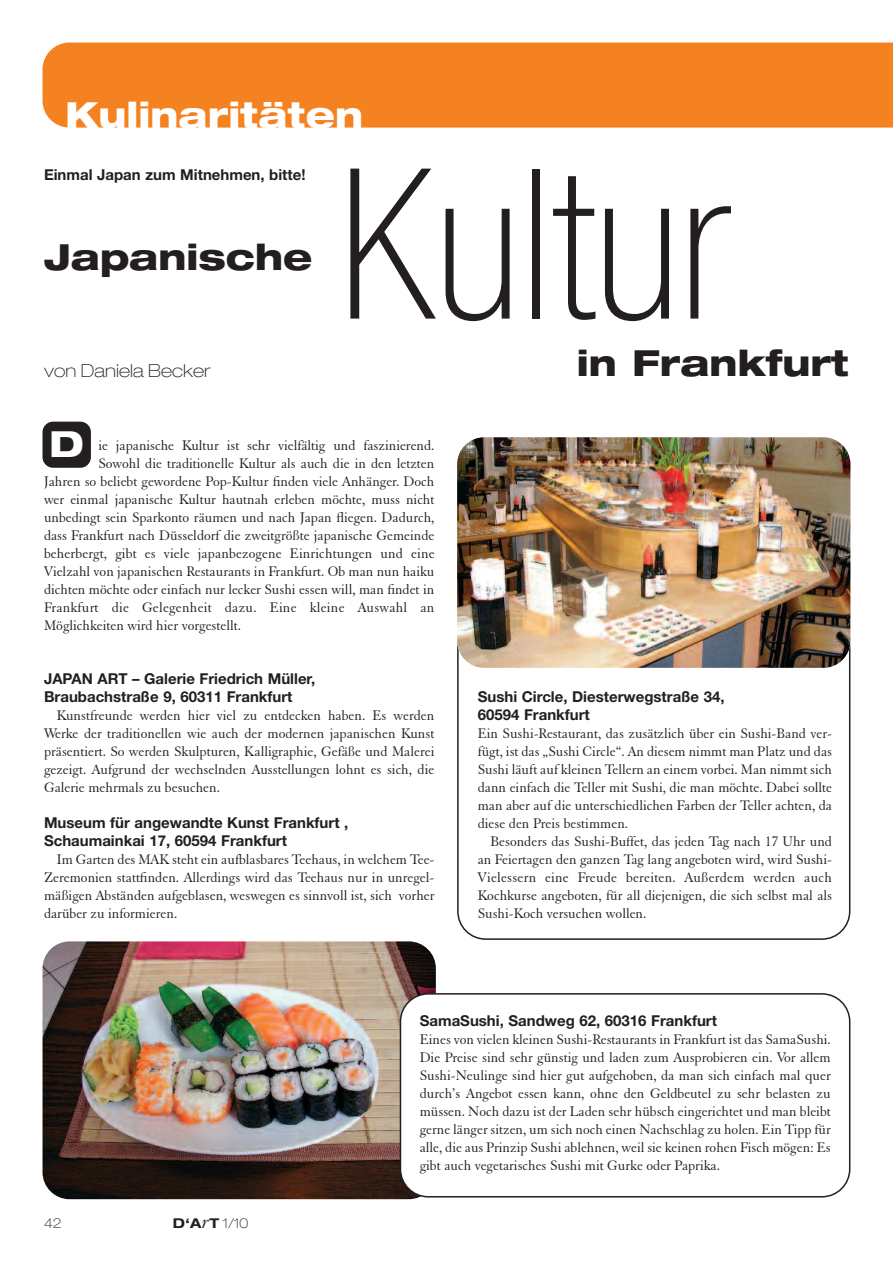
<style>
.page{position:relative;width:893px;height:1263px;background:#fff}
.page>*{position:absolute;margin:0;border:0;box-sizing:border-box;transform-origin:0 0}
.t1{font:100 condensed 210px "Helvetica Neue";color:#231f20}
.t2{font:800 expanded 36px "Helvetica Neue";color:#231f20}
.t3{font:800 expanded 36px "Helvetica Neue";color:#fff}
.t4{font:100 expanded 18px "Helvetica Neue";color:#231f20}
.t5{font:15px/18px "Elegant Garamond BT";color:#231f20;text-align:justify;scale:.95 1}
.t6{font:700 15px/18px "Helvetica Neue";color:#231f20}
.t7{font:15px "Elegant Garamond BT";letter-spacing:.02em;color:#231f20;scale:.95 1}
.t8{font:700 expanded 13.5px "Helvetica Neue";color:#231f20}
.t9{font:100 expanded 13.5px "Helvetica Neue";color:#231f20}
.s1{font-family:"Elegant Garamond BT";font-weight:400;font-style:italic;font-stretch:normal;font-size:21px}
.s2{font-weight:100}
</style>
<div class="page">
<svg style="left:457px;top:668px;width:393px;height:272px"></svg>
<div style="left:43px;top:422px;width:48px;height:46px;background:#231f20;border-radius:11px"></div>
<img style="left:43px;top:941px;width:393px;height:258px">
<img style="left:457px;top:437px;width:393px;height:231px">
<div style="left:43px;top:43px;width:850px;height:85px;background:#f58220"></div>
<svg style="left:400px;top:993px;width:450px;height:204px"></svg>
<h2 class="t3" style="left:65px;top:102px;width:299px">Kulinaritäten</h2>
<p class="t6" style="left:44px;top:167px;width:263px">Einmal Japan zum Mitnehmen, bitte!</p>
<h2 class="t2" style="left:44px;top:243px;width:270px">Japanische</h2>
<p class="t4" style="left:44px;top:364px;width:168px">von Daniela Becker</p>
<h1 class="t1" style="left:338px;top:169px;width:394px">Kultur</h1>
<h2 class="t2" style="left:577px;top:350px;width:274px">in Frankfurt</h2>
<h2 class="t3" style="left:49px;top:431px;width:36px">D</h2>
<p class="t5" style="left:98px;top:438px;width:355px">ie japanische Kultur ist sehr vielfältig und faszinierend.</p>
<p class="t5" style="left:98px;top:456px;width:355px">Sowohl die traditionelle Kultur als auch die in den letzten</p>
<p class="t5" style="left:44px;top:474px;width:412px">Jahren so beliebt gewordene Pop-Kultur finden viele Anhänger. Doch</p>
<p class="t5" style="left:44px;top:492px;width:412px">wer einmal japanische Kultur hautnah erleben möchte, muss nicht</p>
<p class="t5" style="left:44px;top:510px;width:412px">unbedingt sein Sparkonto räumen und nach Japan fliegen. Dadurch,</p>
<p class="t5" style="left:44px;top:528px;width:412px">dass Frankfurt nach Düsseldorf die zweitgrößte japanische Gemeinde</p>
<p class="t5" style="left:44px;top:546px;width:413px">beherbergt, gibt es viele japanbezogene Einrichtungen und eine</p>
<p class="t5" style="left:44px;top:564px;width:412px">Vielzahl von japanischen Restaurants in Frankfurt. Ob man nun haiku</p>
<p class="t5" style="left:44px;top:582px;width:412px">dichten möchte oder einfach nur lecker Sushi essen will, man findet in</p>
<p class="t7" style="left:44px;top:602px;width:412px">Frankfurt die Gelegenheit dazu. Eine kleine Auswahl an</p>
<p class="t5" style="left:44px;top:618px;width:209px">Möglichkeiten wird hier vorgestellt.</p>
<p class="t6" style="left:44px;top:671px;width:273px">JAPAN ART – Galerie Friedrich Müller,<br>Braubachstraße 9, 60311 Frankfurt</p>
<p class="t5" style="left:44px;top:708px;width:412px;text-indent:13px">Kunstfreunde werden hier viel zu entdecken haben. Es werden Werke der traditionellen wie auch der modernen japanischen Kunst präsentiert. So werden Skulpturen, Kalligraphie, Gefäße und Malerei gezeigt. Aufgrund der wechselnden Ausstellungen lohnt es sich, die Galerie mehrmals zu besuchen.</p>
<p class="t6" style="left:44px;top:815px;width:306px">Museum für angewandte Kunst Frankfurt ,<br>Schaumainkai 17, 60594 Frankfurt</p>
<p class="t5" style="left:44px;top:852px;width:413px;text-indent:13px">Im Garten des MAK steht ein aufblasbares Teehaus, in welchem Tee-Zeremonien stattfinden. Allerdings wird das Teehaus nur in unregel&shy;mäßigen Abständen aufgeblasen, weswegen es sinnvoll ist, sich vorher darüber zu informieren.</p>
<p class="t6" style="left:478px;top:689px;width:248px">Sushi Circle, Diesterwegstraße 34,<br>60594 Frankfurt</p>
<p class="t5" style="left:478px;top:726px;width:374px">Ein Sushi-Restaurant, das zusätzlich über ein Sushi-Band ver&shy;fügt, ist das „Sushi Circle“. An diesem nimmt man Platz und das Sushi läuft auf kleinen Tellern an einem vorbei. Man nimmt sich dann einfach die Teller mit Sushi, die man möchte. Dabei sollte man aber auf die unterschiedlichen Farben der Teller achten, da diese den Preis bestimmen.</p>
<p class="t5" style="left:478px;top:834px;width:374px;text-indent:13px">Besonders das Sushi-Buffet, das jeden Tag nach 17 Uhr und an Feiertagen den ganzen Tag lang angeboten wird, wird Sushi-Vielessern eine Freude bereiten. Außerdem werden auch Kochkurse angeboten, für all diejenigen, die sich selbst mal als Sushi-Koch versuchen wollen.</p>
<p class="t9" style="left:44px;top:1218px;width:19px">42</p>
<p class="t8" style="left:173px;top:1218px;width:77px">D‘A<span class="s1">r</span>T <span class="s2">1/10</span></p>
<p class="t6" style="left:420px;top:1013px;width:299px">SamaSushi, Sandweg 62, 60316 Frankfurt</p>
<p class="t5" style="left:420px;top:1032px;width:434px">Eines von vielen kleinen Sushi-Restaurants in Frankfurt ist das SamaSushi.<br>Die Preise sind sehr günstig und laden zum Ausprobieren ein. Vor allem Sushi-Neulinge sind hier gut aufgehoben, da man sich einfach mal quer durch’s Angebot essen kann, ohne den Geldbeutel zu sehr belasten zu müssen. Noch dazu ist der Laden sehr hübsch eingerichtet und man bleibt gerne länger sitzen, um sich noch einen Nachschlag zu holen. Ein Tipp für alle, die aus Prinzip Sushi ablehnen, weil sie keinen rohen Fisch mögen: Es gibt auch vegetarisches Sushi mit Gurke oder Paprika.</p>
</div>
